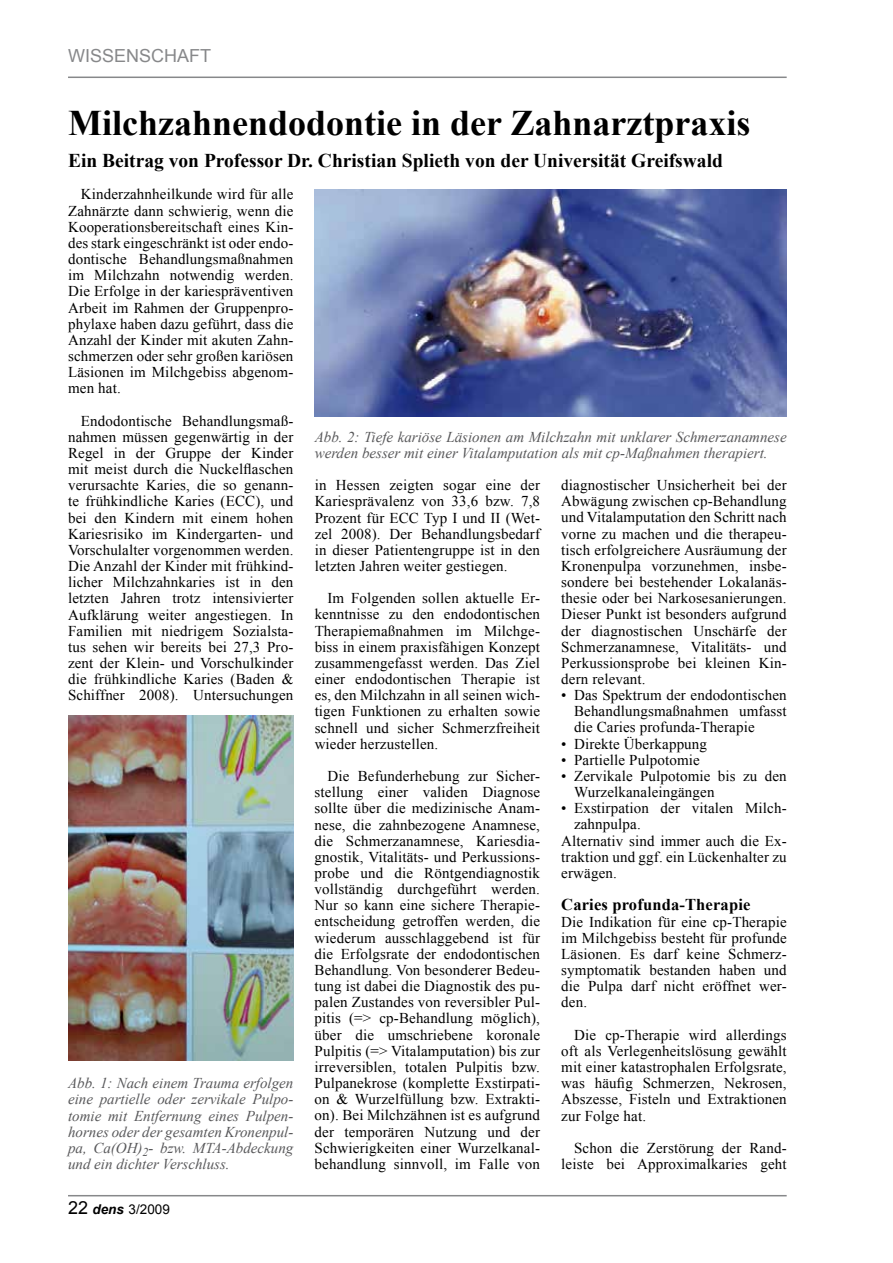
<style>
.page{position:relative;width:893px;height:1263px;background:#fff}
.page>*{position:absolute;margin:0;border:0;box-sizing:border-box;transform-origin:0 0}
.t1{font:700 36px "Times New Roman";color:#000}
.t2{font:700 19.5px "Times New Roman";color:#000}
.t3{font:18px "Arial";color:#87888a}
.t4{font:700 16.5px "Times New Roman";letter-spacing:.01em;color:#000}
.t5{font:15px/16.2px "Times New Roman";letter-spacing:.01em;color:#000;text-align:justify}
.t6{font:italic 15px/16.2px "Times New Roman";color:#58585a;text-align:justify}
.t7{font:13.5px "Arial";color:#000}
.s1{font-size:18px}
.s2{font-weight:700;font-style:italic}
</style>
<div class="page">
<hr style="left:68px;top:1195px;width:719px;height:1px;background:#87888a">
<hr style="left:68px;top:77px;width:719px;height:1px;background:#87888a">
<img style="left:68px;top:715px;width:225px;height:345px">
<img style="left:315px;top:189px;width:472px;height:228px">
<p class="t3" style="left:68px;top:44px;width:145px">WISSENSCHAFT</p>
<h1 class="t1" style="left:68px;top:98px;width:684px">Milchzahnendodontie in der Zahnarztpraxis</h1>
<h2 class="t2" style="left:68px;top:147px;width:656px">Ein Beitrag von Professor Dr. Christian Splieth von der Universität Greifswald</h2>
<p class="t5" style="left:68px;top:186px;width:227px;text-indent:13px">Kinderzahnheilkunde wird für alle Zahnärzte dann schwierig, wenn die Kooperationsbereitschaft eines Kin&shy;des stark eingeschränkt ist oder endo&shy;dontische Behandlungsmaßnahmen im Milchzahn notwendig werden.<br>Die Erfolge in der kariespräventiven Arbeit im Rahmen der Gruppenpro&shy;phylaxe haben dazu geführt, dass die Anzahl der Kinder mit akuten Zahn&shy;schmerzen oder sehr großen kariösen Läsionen im Milchgebiss abgenom&shy;men hat.</p>
<p class="t5" style="left:68px;top:412px;width:227px;text-indent:13px">Endodontische Behandlungsmaß&shy;nahmen müssen gegenwärtig in der Regel in der Gruppe der Kinder mit meist durch die Nuckelflaschen verursachte Karies, die so genann&shy;te frühkindliche Karies (ECC), und bei den Kindern mit einem hohen Kariesrisiko im Kindergarten- und Vorschulalter vorgenommen werden.<br>Die Anzahl der Kinder mit frühkind&shy;licher Milchzahnkaries ist in den letzten Jahren trotz intensivierter Aufklärung weiter angestiegen. In Familien mit niedrigem Sozialsta&shy;tus sehen wir bereits bei 27,3 Pro&shy;zent der Klein- und Vorschulkinder die frühkindliche Karies (Baden &amp; Schiffner 2008). Untersuchungen</p>
<p class="t6" style="left:68px;top:1075px;width:227px">Abb. 1: Nach einem Trauma erfolgen eine partielle oder zervikale Pulpo&shy;tomie mit Entfernung eines Pulpen&shy;hornes oder der gesamten Kronenpul&shy;pa, Ca(OH)<sub>2</sub>- bzw. MTA-Abdeckung und ein dichter Verschluss.</p>
<p class="t7" style="left:68px;top:1201px;width:103px"><span class="s1">22</span> <span class="s2">dens</span> 3/2009</p>
<p class="t6" style="left:315px;top:428px;width:473px">Abb. 2: Tiefe kariöse Läsionen am Milchzahn mit unklarer Schmerzanamnese werden besser mit einer Vitalamputation als mit cp-Maßnahmen therapiert.</p>
<p class="t5" style="left:315px;top:477px;width:227px">in Hessen zeigten sogar eine der Kariesprävalenz von 33,6 bzw. 7,8<br>Prozent für ECC Typ I und II (Wet&shy;zel 2008). Der Behandlungsbedarf in dieser Patientengruppe ist in den letzten Jahren weiter gestiegen.</p>
<p class="t5" style="left:315px;top:590px;width:227px;text-indent:13px">Im Folgenden sollen aktuelle Er&shy;kenntnisse zu den endodontischen Therapiemaßnahmen im Milchge&shy;biss in einem praxisfähigen Konzept zusammengefasst werden. Das Ziel einer endodontischen Therapie ist es, den Milchzahn in all seinen wich&shy;tigen Funktionen zu erhalten sowie schnell und sicher Schmerzfreiheit wieder herzustellen.</p>
<p class="t5" style="left:315px;top:768px;width:227px;text-indent:13px">Die Befunderhebung zur Sicher&shy;stellung einer validen Diagnose sollte über die medizinische Anam&shy;nese, die zahnbezogene Anamnese, die Schmerzanamnese, Kariesdia&shy;gnostik, Vitalitäts- und Perkussions&shy;probe und die Röntgendiagnostik vollständig durchgeführt werden.<br>Nur so kann eine sichere Therapie&shy;entscheidung getroffen werden, die wiederum ausschlaggebend ist für die Erfolgsrate der endodontischen Behandlung. Von besonderer Bedeu&shy;tung ist dabei die Diagnostik des pu&shy;palen Zustandes von reversibler Pul&shy;pitis (=&gt; cp-Behandlung möglich), über die umschriebene koronale Pulpitis (=&gt; Vitalamputation) bis zur irreversiblen, totalen Pulpitis bzw.<br>Pulpanekrose (komplette Exstirpati&shy;on &amp; Wurzelfüllung bzw. Extrakti&shy;on). Bei Milchzähnen ist es aufgrund der temporären Nutzung und der Schwierigkeiten einer Wurzelkanal&shy;behandlung sinnvoll, im Falle von</p>
<p class="t5" style="left:561px;top:477px;width:227px">diagnostischer Unsicherheit bei der Abwägung zwischen cp-Behandlung und Vitalamputation den Schritt nach vorne zu machen und die therapeu&shy;tisch erfolgreichere Ausräumung der Kronenpulpa vorzunehmen, insbe&shy;sondere bei bestehender Lokalanäs&shy;thesie oder bei Narkosesanierungen.<br>Dieser Punkt ist besonders aufgrund der diagnostischen Unschärfe der Schmerzanamnese, Vitalitäts- und Perkussionsprobe bei kleinen Kin&shy;dern relevant.</p>
<p class="t5" style="left:574px;top:687px;width:214px;text-indent:-13px">• Das Spektrum der endodontischen Behandlungsmaßnahmen umfasst die Caries profunda-Therapie</p>
<p class="t5" style="left:561px;top:735px;width:147px">• Direkte Überkappung</p>
<p class="t5" style="left:561px;top:751px;width:140px">• Partielle Pulpotomie</p>
<p class="t5" style="left:574px;top:768px;width:214px;text-indent:-13px">• Zervikale Pulpotomie bis zu den<br>Wurzelkanaleingängen</p>
<p class="t5" style="left:561px;top:800px;width:227px">• Exstirpation der vitalen Milch-</p>
<p class="t5" style="left:574px;top:816px;width:68px">zahnpulpa.</p>
<p class="t5" style="left:561px;top:832px;width:227px">Alternativ sind immer auch die Ex-</p>
<p class="t5" style="left:561px;top:848px;width:227px">traktion und ggf. ein Lückenhalter zu</p>
<p class="t5" style="left:561px;top:864px;width:57px">erwägen.</p>
<p class="t4" style="left:561px;top:893px;width:191px">Caries profunda-Therapie</p>
<p class="t5" style="left:561px;top:913px;width:227px">Die Indikation für eine cp-Therapie im Milchgebiss besteht für profunde Läsionen. Es darf keine Schmerz&shy;symptomatik bestanden haben und die Pulpa darf nicht eröffnet wer&shy;den.</p>
<p class="t5" style="left:561px;top:1026px;width:227px;text-indent:13px">Die cp-Therapie wird allerdings oft als Verlegenheitslösung gewählt mit einer katastrophalen Erfolgsrate, was häufig Schmerzen, Nekrosen, Abszesse, Fisteln und Extraktionen zur Folge hat.</p>
<p class="t5" style="left:561px;top:1139px;width:227px;text-align:right">Schon die Zerstörung der Rand&shy;leiste bei Approximalkaries geht</p>
</div>
